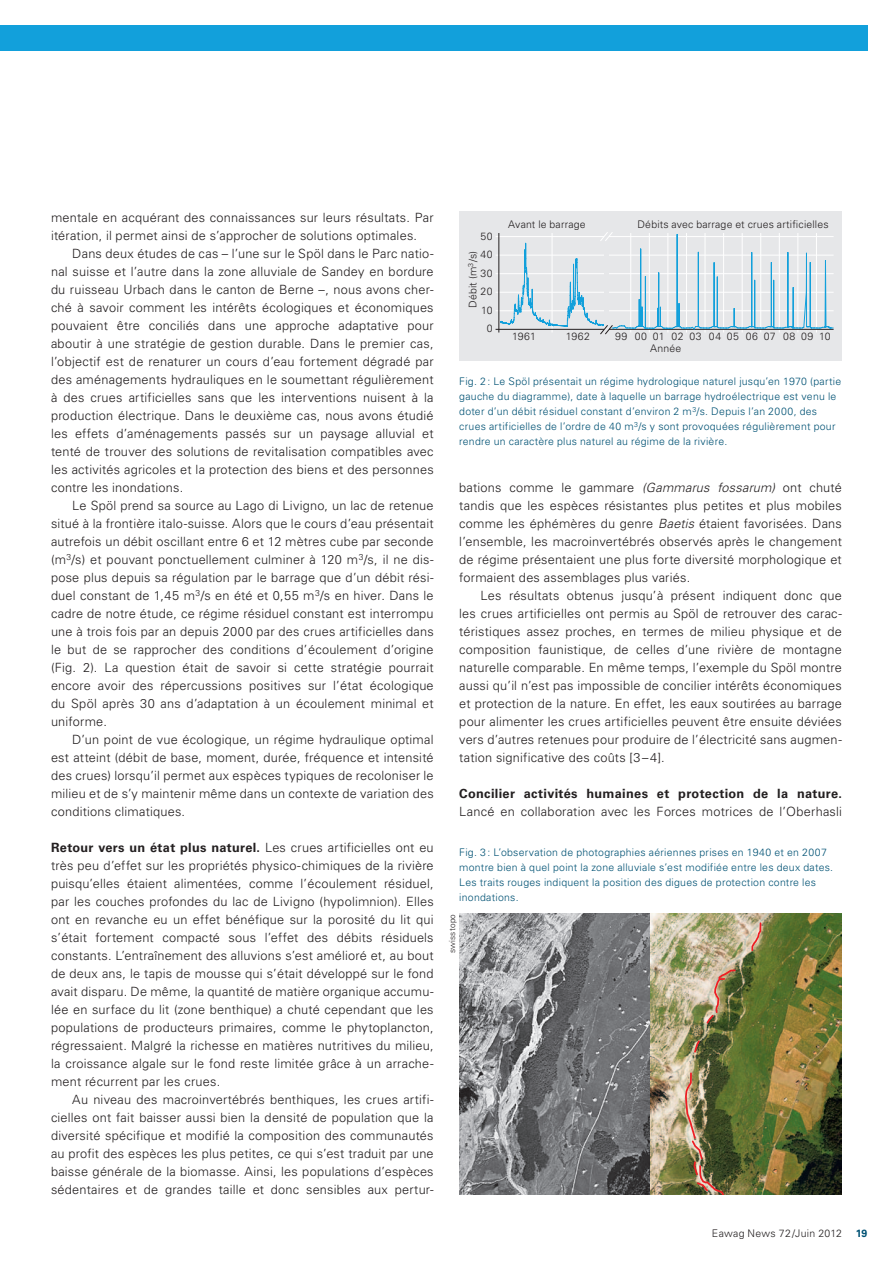
<style>
.page{position:relative;width:893px;height:1263px;background:#fff}
.page>*{position:absolute;margin:0;border:0;box-sizing:border-box;transform-origin:0 0}
.t1{font:300 12.75px/18px "Univers LT Std";letter-spacing:.015em;color:#231f20;text-align:justify}
.t2{font:700 12.75px "Univers LT Std";letter-spacing:.025em;color:#231f20}
.t3{font:300 10.5px/15px "Univers LT Std";letter-spacing:.025em;color:#015274}
.t4{font:300 10.5px "Univers LT Std";letter-spacing:.015em;color:#231f20}
.t5{font:300 10.5px "Univers LT Std";letter-spacing:.045em;color:#231f20}
.t6{font:700 10.5px "Univers LT Std";color:#015274}
.t7{font:300 8.25px "Univers LT Std";letter-spacing:.03em;color:#231f20}
.s1{font-weight:700}
.s2{font-style:italic}
</style>
<div class="page">
<div style="left:0;top:26px;width:867px;height:25px;background:#12a0db"></div>
<div style="left:459px;top:212px;width:383px;height:149px;background:#e6e7e9"></div>
<hr style="left:496px;top:236px;width:338px;height:1px;background:#fff">
<hr style="left:496px;top:255px;width:338px;height:1px;background:#fff">
<hr style="left:496px;top:273px;width:338px;height:1px;background:#fff">
<hr style="left:496px;top:292px;width:338px;height:1px;background:#fff">
<hr style="left:496px;top:310px;width:338px;height:1px;background:#fff">
<hr style="left:498px;top:233px;width:1px;height:99px;background:#231f20">
<hr style="left:496px;top:329px;width:338px;height:1px;background:#231f20">
<svg style="left:500px;top:232px;width:334px;height:103px"></svg>
<img style="left:459px;top:914px;width:383px;height:280px">
<svg style="left:750px;top:921px;width:12px;height:31px"></svg>
<svg style="left:705px;top:968px;width:32px;height:57px;background:#968864"></svg>
<svg style="left:693px;top:1039px;width:8px;height:15px"></svg>
<img style="left:685px;top:1071px;width:71px;height:123px">
<p class="t1" style="left:51px;top:208px;width:384px">mentale en acquérant des connaissances sur leurs résultats. Par itération, il permet ainsi de s’approcher de solutions optimales.</p>
<p class="t1" style="left:51px;top:244px;width:384px;text-indent:21px">Dans deux études de cas – l’une sur le Spöl dans le Parc natio&shy;nal suisse et l’autre dans la zone alluviale de Sandey en bordure du ruisseau Urbach dans le canton de Berne –, nous avons cher&shy;ché à savoir comment les intérêts écologiques et économiques pouvaient être conciliés dans une approche adaptative pour aboutir à une stratégie de gestion durable. Dans le premier cas, l’objectif est de renaturer un cours d’eau fortement dégradé par des aménagements hydrauliques en le soumettant régulièrement à des crues artificielles sans que les interventions nuisent à la production électrique. Dans le deuxième cas, nous avons étudié les effets d’aménagements passés sur un paysage alluvial et tenté de trouver des solutions de revitalisation compatibles avec les activités agricoles et la protection des biens et des personnes contre les inondations.</p>
<p class="t1" style="left:51px;top:496px;width:384px;text-indent:21px">Le Spöl prend sa source au Lago di Livigno, un lac de retenue situé à la frontière italo-suisse. Alors que le cours d’eau présentait autrefois un débit oscillant entre 6 et 12 mètres cube par seconde (m<sup>3</sup>/s) et pouvant ponctuellement culminer à 120 m<sup>3</sup>/s, il ne dis&shy;pose plus depuis sa régulation par le barrage que d’un débit rési&shy;duel constant de 1,45 m<sup>3</sup>/s en été et 0,55 m<sup>3</sup>/s en hiver. Dans le cadre de notre étude, ce régime résiduel constant est interrompu une à trois fois par an depuis 2000 par des crues artificielles dans le but de se rapprocher des conditions d’écoulement d’origine (Fig. 2). La question était de savoir si cette stratégie pourrait encore avoir des répercussions positives sur l’état écologique du Spöl après 30 ans d’adaptation à un écoulement minimal et uniforme.</p>
<p class="t1" style="left:51px;top:730px;width:384px;text-indent:21px">D’un point de vue écologique, un régime hydraulique optimal est atteint (débit de base, moment, durée, fréquence et intensité des crues) lorsqu’il permet aux espèces typiques de recoloniser le milieu et de s’y maintenir même dans un contexte de variation des conditions climatiques.</p>
<p class="t1" style="left:51px;top:838px;width:384px"><span class="s1">Retour vers un état plus naturel.</span> Les crues artificielles ont eu très peu d’effet sur les propriétés physico-chimiques de la rivière puisqu’elles étaient alimentées, comme l’écoulement résiduel, par les couches profondes du lac de Livigno (hypolimnion). Elles ont en revanche eu un effet bénéfique sur la porosité du lit qui s’était fortement compacté sous l’effet des débits résiduels constants. L’entraînement des alluvions s’est amélioré et, au bout de deux ans, le tapis de mousse qui s’était développé sur le fond avait disparu. De même, la quantité de matière organique accumu&shy;lée en surface du lit (zone benthique) a chuté cependant que les populations de producteurs primaires, comme le phytoplancton, régressaient. Malgré la richesse en matières nutritives du milieu, la croissance algale sur le fond reste limitée grâce à un arrache&shy;ment récurrent par les crues.</p>
<p class="t1" style="left:51px;top:1091px;width:384px;text-indent:21px">Au niveau des macroinvertébrés benthiques, les crues artifi&shy;cielles ont fait baisser aussi bien la densité de population que la diversité spécifique et modifié la composition des communautés au profit des espèces les plus petites, ce qui s’est traduit par une baisse générale de la biomasse. Ainsi, les populations d’espèces sédentaires et de grandes taille et donc sensibles aux pertur-</p>
<p class="t4" style="left:480px;top:230px;width:14px">50</p>
<p class="t4" style="left:480px;top:248px;width:14px">40</p>
<p class="t4" style="left:466px;top:308px;width:58px;rotate:-90deg">Débit (m<sup>3</sup>/s)</p>
<p class="t4" style="left:480px;top:267px;width:14px">30</p>
<p class="t4" style="left:481px;top:285px;width:13px">20</p>
<p class="t4" style="left:481px;top:303px;width:13px">10</p>
<p class="t4" style="left:487px;top:322px;width:7px">0</p>
<p class="t4" style="left:508px;top:218px;width:79px">Avant le barrage</p>
<p class="t4" style="left:637px;top:218px;width:193px">Débits avec barrage et crues artificielles</p>
<p class="t4" style="left:512px;top:330px;width:25px">1961</p>
<p class="t4" style="left:566px;top:330px;width:26px">1962</p>
<p class="t5" style="left:615px;top:330px;width:217px">99 00 01 02 03 04 05 06 07 08 09 10</p>
<p class="t4" style="left:650px;top:342px;width:33px">Année</p>
<p class="t3" style="left:459px;top:374px;width:383px">Fig. 2 : Le Spöl présentait un régime hydrologique naturel jusqu’en 1970 (partie gauche du diagramme), date à laquelle un barrage hydroélectrique est venu le doter d’un débit résiduel constant d’environ 2 m<sup>3</sup>/s. Depuis l’an 2000, des crues artificielles de l’ordre de 40 m<sup>3</sup>/s y sont provoquées régulièrement pour rendre un caractère plus naturel au régime de la rivière.</p>
<p class="t1" style="left:459px;top:479px;width:384px">bations comme le gammare <span class="s2">(Gammarus fossarum)</span> ont chuté tandis que les espèces résistantes plus petites et plus mobiles comme les éphémères du genre <span class="s2">Baetis</span> étaient favorisées. Dans l’ensemble, les macroinvertébrés observés après le changement de régime présentaient une plus forte diversité morphologique et formaient des assemblages plus variés.</p>
<p class="t1" style="left:459px;top:587px;width:384px;text-indent:21px">Les résultats obtenus jusqu’à présent indiquent donc que les crues artificielles ont permis au Spöl de retrouver des carac&shy;téristiques assez proches, en termes de milieu physique et de composition faunistique, de celles d’une rivière de montagne naturelle comparable. En même temps, l’exemple du Spöl montre aussi qu’il n’est pas impossible de concilier intérêts économiques et protection de la nature. En effet, les eaux soutirées au barrage pour alimenter les crues artificielles peuvent être ensuite déviées vers d’autres retenues pour produire de l’électricité sans augmen&shy;tation significative des coûts [3–4].</p>
<p class="t2" style="left:459px;top:786px;width:384px">Concilier activités humaines et protection de la nature.</p>
<p class="t1" style="left:459px;top:803px;width:384px">Lancé en collaboration avec les Forces motrices de l’Oberhasli</p>
<p class="t3" style="left:459px;top:845px;width:375px">Fig. 3 : L’observation de photographies aériennes prises en 1940 et en 2007 montre bien à quel point la zone alluviale s’est modifiée entre les deux dates.<br>Les traits rouges indiquent la position des digues de protection contre les inondations.</p>
<p class="t7" style="left:447px;top:953px;width:41px;rotate:-90deg">swisstopo</p>
<p class="t4" style="left:712px;top:1227px;width:131px">Eawag News 72/Juin 2012</p>
<p class="t6" style="left:856px;top:1227px;width:13px">19</p>
</div>
